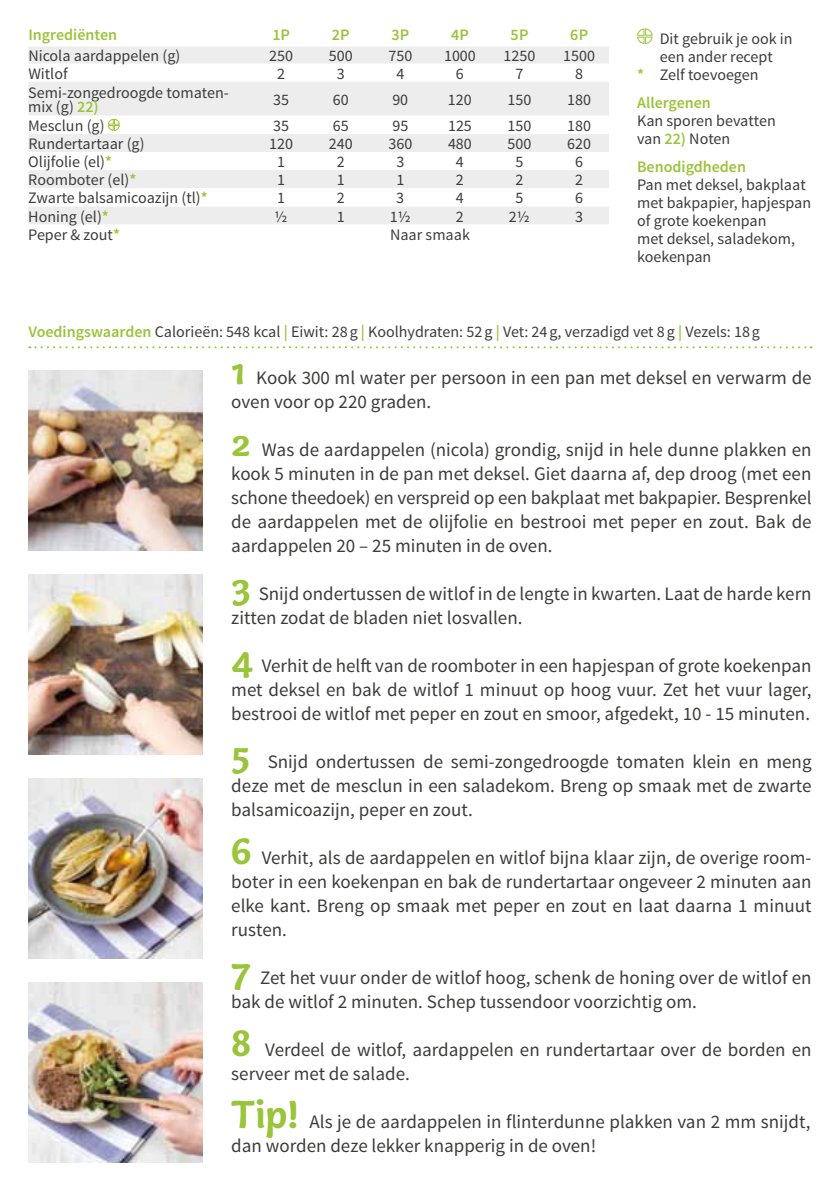
<style>
.page{position:relative;width:840px;height:1191px;background:#fff}
.page>*{position:absolute;margin:0;border:0;box-sizing:border-box;transform-origin:0 0}
.t1{font:19px/24px "Source Sans Pro";color:#3c3c3b}
.t2{font:16px/18px "Source Sans Pro";color:#3c3c3b}
.t3{font:600 16px "Source Sans Pro";color:#9ac43a}
.s1{font-weight:600;color:#9ac43a}
.s2{font-family:"Capucine Basic";font-weight:700;font-size:40px;color:#9ac43a}
</style>
<div class="page">
<svg style="left:29px;top:346px;width:782px;height:2px"></svg>
<img style="left:28px;top:982px;width:175px;height:180px">
<img style="left:28px;top:778px;width:175px;height:180px">
<img style="left:28px;top:574px;width:175px;height:180px">
<img style="left:28px;top:370px;width:175px;height:180px">
<svg style="left:637px;top:28px;width:15px;height:16px"></svg>
<svg style="left:28px;top:47px;width:580px;height:68px;fill:#ededed"></svg>
<svg style="left:28px;top:134px;width:580px;height:90px;fill:#ededed"></svg>
<svg style="left:107px;top:118px;width:13px;height:13px"></svg>
<p class="t3" style="left:28px;top:25px;width:90px">Ingrediënten</p>
<p class="t3" style="left:272px;top:25px;width:19px">1P</p>
<p class="t3" style="left:332px;top:25px;width:19px">2P</p>
<p class="t3" style="left:391px;top:25px;width:19px">3P</p>
<p class="t3" style="left:451px;top:25px;width:19px">4P</p>
<p class="t3" style="left:510px;top:25px;width:19px">5P</p>
<p class="t3" style="left:570px;top:25px;width:19px">6P</p>
<p class="t2" style="left:28px;top:47px;width:153px">Nicola aardappelen (g)</p>
<p class="t2" style="left:269px;top:47px;width:25px">250</p>
<p class="t2" style="left:329px;top:47px;width:25px">500</p>
<p class="t2" style="left:388px;top:47px;width:25px">750</p>
<p class="t2" style="left:444px;top:47px;width:33px">1000</p>
<p class="t2" style="left:503px;top:47px;width:33px">1250</p>
<p class="t2" style="left:563px;top:47px;width:33px">1500</p>
<p class="t2" style="left:28px;top:65px;width:41px">Witlof</p>
<p class="t2" style="left:277px;top:65px;width:9px">2</p>
<p class="t2" style="left:336px;top:65px;width:9px">3</p>
<p class="t2" style="left:396px;top:65px;width:9px">4</p>
<p class="t2" style="left:455px;top:65px;width:9px">6</p>
<p class="t2" style="left:515px;top:65px;width:9px">7</p>
<p class="t2" style="left:575px;top:65px;width:9px">8</p>
<p class="t2" style="left:28px;top:86px;width:202px;line-height:14px">Semi-zongedroogde tomaten&shy;mix (g) <span class="s1">22)</span></p>
<p class="t2" style="left:273px;top:91px;width:17px">35</p>
<p class="t2" style="left:332px;top:91px;width:17px">60</p>
<p class="t2" style="left:392px;top:91px;width:17px">90</p>
<p class="t2" style="left:447px;top:91px;width:25px">120</p>
<p class="t2" style="left:507px;top:91px;width:25px">150</p>
<p class="t2" style="left:567px;top:91px;width:25px">180</p>
<p class="t2" style="left:28px;top:117px;width:78px">Mesclun (g)</p>
<p class="t2" style="left:273px;top:117px;width:17px">35</p>
<p class="t2" style="left:332px;top:117px;width:17px">65</p>
<p class="t2" style="left:392px;top:117px;width:17px">95</p>
<p class="t2" style="left:448px;top:117px;width:25px">125</p>
<p class="t2" style="left:507px;top:117px;width:25px">150</p>
<p class="t2" style="left:567px;top:117px;width:25px">180</p>
<p class="t2" style="left:28px;top:135px;width:118px">Rundertartaar (g)</p>
<p class="t2" style="left:269px;top:135px;width:25px">120</p>
<p class="t2" style="left:328px;top:135px;width:25px">240</p>
<p class="t2" style="left:388px;top:135px;width:25px">360</p>
<p class="t2" style="left:448px;top:135px;width:25px">480</p>
<p class="t2" style="left:507px;top:135px;width:25px">500</p>
<p class="t2" style="left:567px;top:135px;width:25px">620</p>
<p class="t2" style="left:28px;top:153px;width:85px">Olijfolie (el)<span class="s1">*</span></p>
<p class="t2" style="left:277px;top:153px;width:9px">1</p>
<p class="t2" style="left:336px;top:153px;width:9px">2</p>
<p class="t2" style="left:396px;top:153px;width:9px">3</p>
<p class="t2" style="left:455px;top:153px;width:9px">4</p>
<p class="t2" style="left:515px;top:153px;width:9px">5</p>
<p class="t2" style="left:574px;top:153px;width:9px">6</p>
<p class="t2" style="left:28px;top:171px;width:109px">Roomboter (el)<span class="s1">*</span></p>
<p class="t2" style="left:277px;top:171px;width:9px">1</p>
<p class="t2" style="left:336px;top:171px;width:9px">1</p>
<p class="t2" style="left:396px;top:171px;width:9px">1</p>
<p class="t2" style="left:455px;top:171px;width:9px">2</p>
<p class="t2" style="left:515px;top:171px;width:9px">2</p>
<p class="t2" style="left:574px;top:171px;width:9px">2</p>
<p class="t2" style="left:28px;top:189px;width:181px">Zwarte balsamicoazijn (tl)<span class="s1">*</span></p>
<p class="t2" style="left:277px;top:189px;width:9px">1</p>
<p class="t2" style="left:336px;top:189px;width:9px">2</p>
<p class="t2" style="left:396px;top:189px;width:9px">3</p>
<p class="t2" style="left:455px;top:189px;width:9px">4</p>
<p class="t2" style="left:515px;top:189px;width:9px">5</p>
<p class="t2" style="left:574px;top:189px;width:9px">6</p>
<p class="t2" style="left:28px;top:207px;width:82px">Honing (el)<span class="s1">*</span></p>
<p class="t2" style="left:274px;top:207px;width:14px">½</p>
<p class="t2" style="left:336px;top:207px;width:9px">1</p>
<p class="t2" style="left:389px;top:207px;width:22px">1½</p>
<p class="t2" style="left:455px;top:207px;width:9px">2</p>
<p class="t2" style="left:508px;top:207px;width:22px">2½</p>
<p class="t2" style="left:574px;top:207px;width:9px">3</p>
<p class="t2" style="left:28px;top:226px;width:93px">Peper &amp; zout<span class="s1">*</span></p>
<p class="t2" style="left:390px;top:226px;width:81px">Naar smaak</p>
<p class="t2" style="left:659px;top:30px;width:134px">Dit gebruik je ook in</p>
<p class="t2" style="left:659px;top:48px;width:114px">een ander recept</p>
<p class="t2" style="left:636px;top:66px;width:123px"><span class="s1">*</span> Zelf toevoegen</p>
<p class="t3" style="left:636px;top:93px;width:75px">Allergenen</p>
<p class="t2" style="left:636px;top:112px;width:140px">Kan sporen bevatten van <span class="s1">22)</span> Noten</p>
<p class="t3" style="left:636px;top:157px;width:110px">Benodigdheden</p>
<p class="t2" style="left:636px;top:176px;width:175px">Pan met deksel, bakplaat met bakpapier, hapjespan of grote koekenpan<br>met deksel, saladekom, koekenpan</p>
<p class="t2" style="left:28px;top:322px;width:732px"><span class="s1">Voedingswaarden</span> Calorieën: 548 kcal <span class="s1">|</span> Eiwit: 28g <span class="s1">|</span> Koolhydraten: 52g <span class="s1">|</span> Vet: 24g, verzadigd vet 8g <span class="s1">|</span> Vezels: 18g</p>
<p class="t1" style="left:231px;top:366px;width:581px"><span class="s2">1</span> Kook 300 ml water per persoon in een pan met deksel en verwarm de oven voor op 220 graden.</p>
<p class="t1" style="left:231px;top:438px;width:581px;text-align:justify"><span class="s2">2</span> Was de aardappelen (nicola) grondig, snijd in hele dunne plakken en kook 5 minuten in de pan met deksel. Giet daarna af, dep droog (met een schone theedoek) en verspreid op een bakplaat met bakpapier. Besprenkel de aardappelen met de olijfolie en bestrooi met peper en zout. Bak de aardappelen 20 – 25 minuten in de oven.</p>
<p class="t1" style="left:231px;top:582px;width:581px"><span class="s2">3</span> Snijd ondertussen de witlof in de lengte in kwarten. Laat de harde kern zitten zodat de bladen niet losvallen.</p>
<p class="t1" style="left:231px;top:654px;width:581px;text-align:justify"><span class="s2">4</span> Verhit de helft van de roomboter in een hapjespan of grote koekenpan met deksel en bak de witlof 1 minuut op hoog vuur. Zet het vuur lager, bestrooi de witlof met peper en zout en smoor, afgedekt, 10 - 15 minuten.</p>
<p class="t1" style="left:231px;top:750px;width:581px;text-align:justify"><span class="s2">5</span> Snijd ondertussen de semi-zongedroogde tomaten klein en meng deze met de mesclun in een saladekom. Breng op smaak met de zwarte balsamicoazijn, peper en zout.</p>
<p class="t1" style="left:231px;top:846px;width:581px;text-align:justify"><span class="s2">6</span> Verhit, als de aardappelen en witlof bijna klaar zijn, de overige room&shy;boter in een koekenpan en bak de rundertartaar ongeveer 2 minuten aan elke kant. Breng op smaak met peper en zout en laat daarna 1 minuut rusten.</p>
<p class="t1" style="left:231px;top:966px;width:581px"><span class="s2">7</span> Zet het vuur onder de witlof hoog, schenk de honing over de witlof en bak de witlof 2 minuten. Schep tussendoor voorzichtig om.</p>
<p class="t1" style="left:231px;top:1038px;width:581px"><span class="s2">8</span> Verdeel de witlof, aardappelen en rundertartaar over de borden en serveer met de salade.</p>
<p class="t1" style="left:231px;top:1110px;width:580px"><span class="s2">Tip!</span> Als je de aardappelen in flinterdunne plakken van 2 mm snijdt, dan worden deze lekker knapperig in de oven!</p>
</div>
